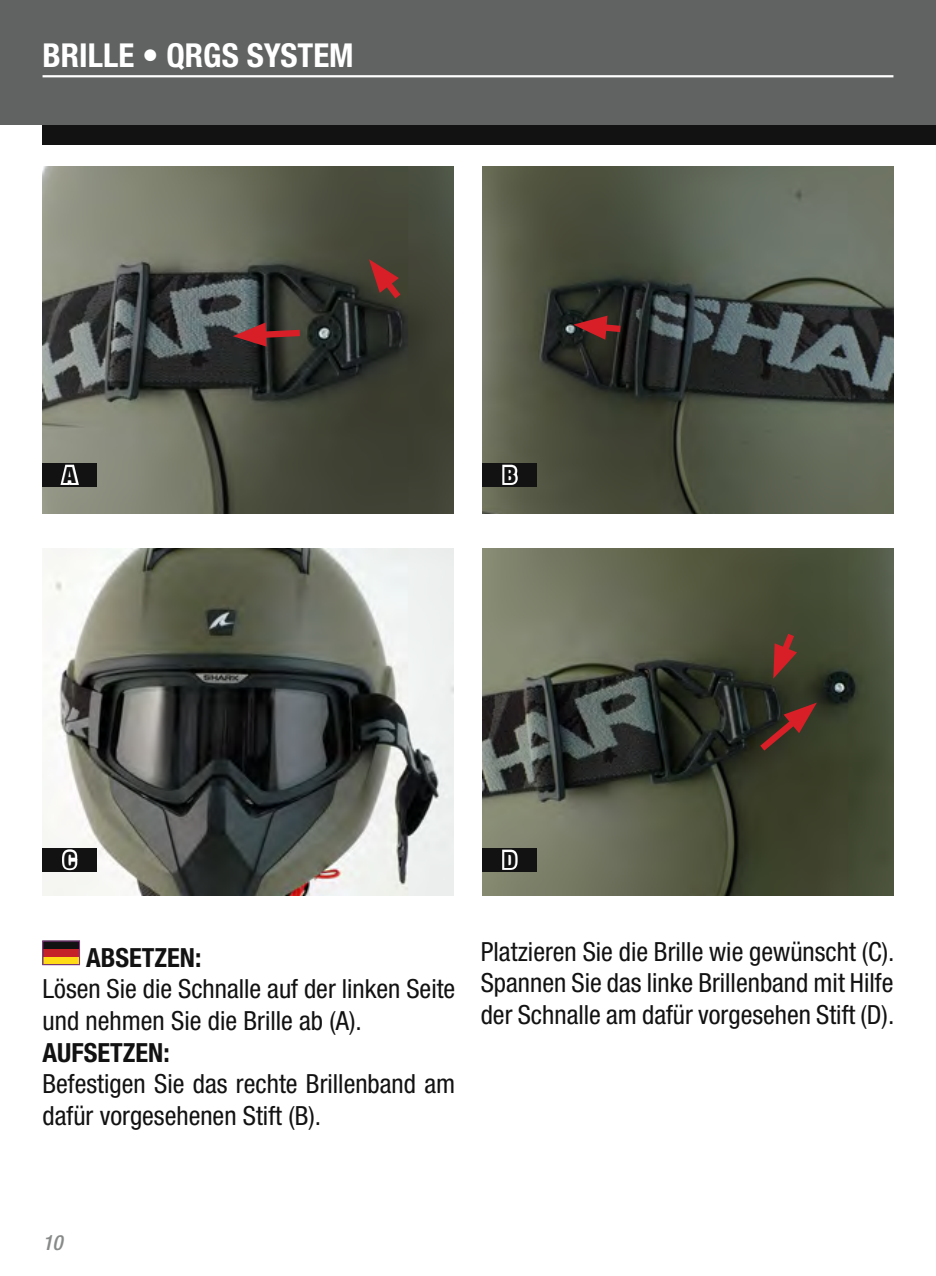
<style>
.page{position:relative;width:936px;height:1276px;background:#fff}
.page>*{position:absolute;margin:0;border:0;box-sizing:border-box;transform-origin:0 0}
.t1{font:700 condensed 33px "Helvetica Neue";color:#fff}
.t2{font:condensed 26.4px/31.8px "Helvetica Neue";color:#121212}
.t3{font:700 condensed 26.4px "Helvetica Neue";color:#121212}
.t4{font:900 condensed 22.2px "Helvetica Neue";color:#121212}
.t5{font:italic 500 condensed 21px "Helvetica Neue";color:#888a8a}
</style>
<div class="page">
<div style="left:43px;top:85px;width:892px;height:60px;background:#121212"></div>
<div style="left:0;top:0;width:935px;height:125px;background:#606362"></div>
<img style="left:482px;top:166px;width:411px;height:347px">
<img style="left:43px;top:549px;width:410px;height:347px">
<img style="left:482px;top:549px;width:411px;height:347px">
<img style="left:43px;top:166px;width:410px;height:347px">
<div style="left:43px;top:463px;width:54px;height:24px;background:#121212"></div>
<svg style="left:58px;top:417px;width:24px;height:68px;background:#8f9186"></svg>
<svg style="left:233px;top:322px;width:73px;height:25px;background:#6f3433"></svg>
<svg style="left:369px;top:259px;width:38px;height:46px;background:#67352d"></svg>
<svg style="left:573px;top:316px;width:54px;height:24px"></svg>
<div style="left:482px;top:463px;width:55px;height:24px;background:#121212"></div>
<svg style="left:500px;top:462px;width:21px;height:26px"></svg>
<div style="left:43px;top:848px;width:54px;height:23px;background:#121212"></div>
<svg style="left:59px;top:846px;width:21px;height:27px"></svg>
<svg style="left:753px;top:702px;width:63px;height:55px;background:#4c2d22"></svg>
<svg style="left:773px;top:627px;width:26px;height:51px"></svg>
<div style="left:482px;top:848px;width:55px;height:23px;background:#121212"></div>
<svg style="left:500px;top:847px;width:21px;height:26px"></svg>
<div style="left:43px;top:941px;width:37px;height:23px;background:#c52128"></div>
<div style="left:43px;top:957px;width:37px;height:7px;background:#feda17"></div>
<div style="left:43px;top:941px;width:37px;height:8px;background:#121212"></div>
<div style="left:43px;top:941px;width:37px;height:23px;border:1px solid #883b85"></div>
<hr style="left:43px;top:75px;width:850px;height:2px;background:#fff">
<p class="t1" style="left:43px;top:35px;width:313px">BRILLE • QRGS SYSTEM</p>
<p class="t4" style="left:63px;top:461px;width:14px">A</p>
<p class="t4" style="left:503px;top:461px;width:14px">B</p>
<p class="t4" style="left:64px;top:846px;width:13px">C</p>
<p class="t4" style="left:503px;top:846px;width:14px">D</p>
<p class="t3" style="left:86px;top:941px;width:15px">ABSE</p>
<p class="t3" style="left:142px;top:941px;width:61px">TZEN:</p>
<p class="t2" style="left:43px;top:973px;width:414px">Lösen Sie die Schnalle auf der linken Seite und nehmen Sie die Brille ab (A).</p>
<p class="t3" style="left:43px;top:1036px;width:129px">AUFSETZEN:</p>
<p class="t2" style="left:43px;top:1068px;width:414px">Befestigen Sie das rechte Brillenband am dafür vorgesehenen Stift (B).</p>
<p class="t2" style="left:480px;top:935px;width:415px;text-align:justify">Platzieren Sie die Brille wie gewünscht (C).<br>Spannen Sie das linke Brillenband mit Hilfe der Schnalle am dafür vorgesehen Stift (D).</p>
<p class="t5" style="left:43px;top:1230px;width:22px">10</p>
</div>
